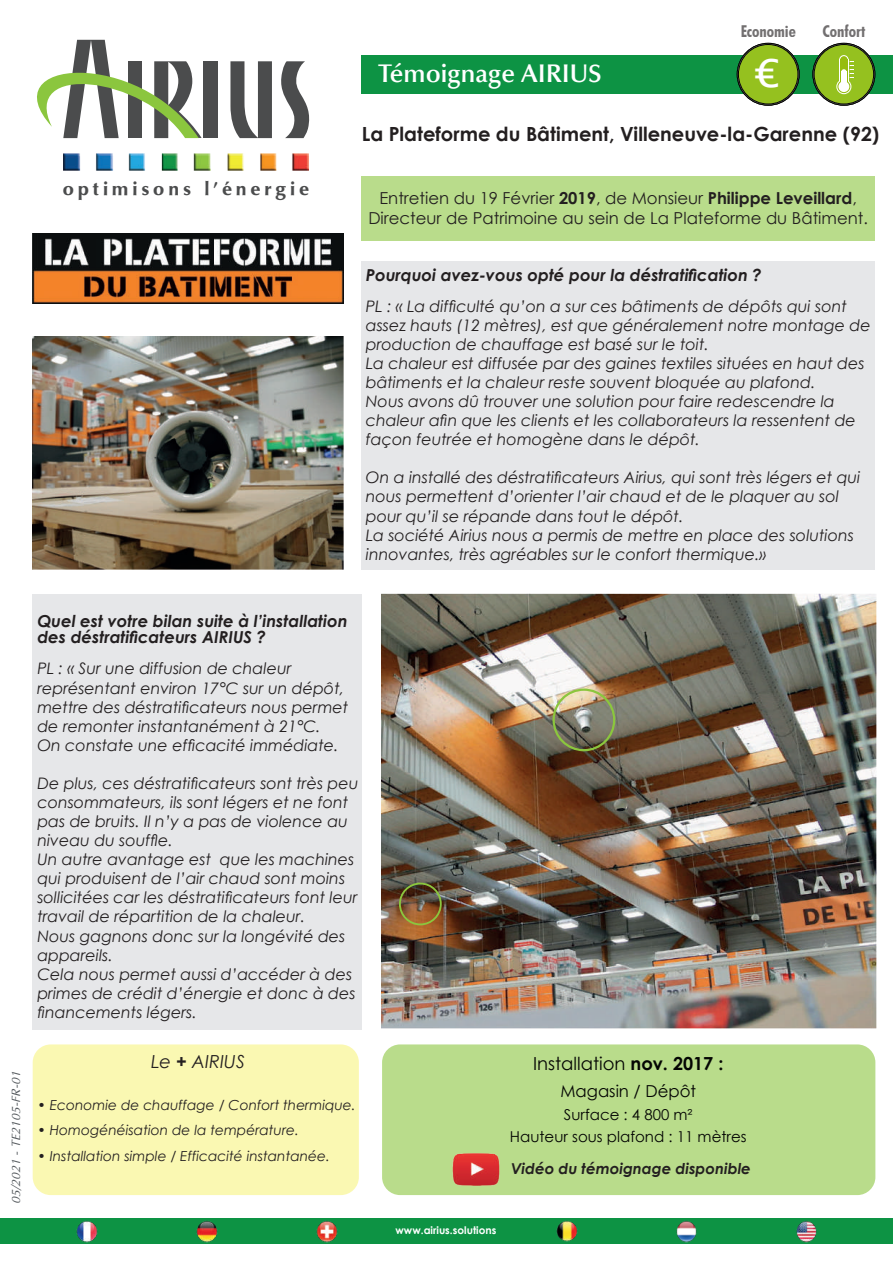
<style>
.page{position:relative;width:893px;height:1263px;background:#fff}
.page>*{position:absolute;margin:0;border:0;box-sizing:border-box;transform-origin:0 0}
.t1{font:43.2px "Consolas";color:#fff;scale:1.13 1}
.t2{font:600 25.5px "Optima LT Std";color:#fff}
.t3{font:700 19.5px "Century Gothic";color:#231f20}
.t4{font:700 18.15px "Optimale";color:#4b4c4d}
.t5{font:18px "Century Gothic";color:#040503}
.t6{font:italic 18px "Century Gothic";color:#231f20}
.t7{font:italic 700 16.5px/16.5px "Century Gothic";color:#231f20}
.t8{font:16.5px/19.8px "Century Gothic";color:#231f20;text-align:center}
.t9{font:700 condensed 16.5px "Futura BT";color:rgb(35 31 32/.8)}
.t10{font:16.5px "Century Gothic";color:#040503}
.t11{font:italic 15.9px/19px "Century Gothic";color:#231f20}
.t12{font:15px/22.5px "Century Gothic";color:#040503;text-align:center}
.t13{font:italic 700 15px "Century Gothic";color:#231f20}
.t14{font:italic 13.8px "Century Gothic";color:#231f20}
.t15{font:italic 12px "Optima";color:#565b5f}
.t16{font:700 10.5px "Century Gothic";color:#fff}
.s1{font-weight:700}
.s2{font-weight:700;font-style:normal}
</style>
<div class="page">
<div style="left:361px;top:55px;width:532px;height:39px;background:#0d9344"></div>
<div style="left:204px;top:61px;width:14px;height:77px;background:#4b4c4d"></div>
<svg style="left:230px;top:61px;width:42px;height:77px"></svg>
<svg style="left:281px;top:61px;width:28px;height:77px"></svg>
<svg style="left:37px;top:40px;width:165px;height:98px"></svg>
<img style="left:63px;top:153px;width:246px;height:18px">
<div style="left:0;top:1218px;width:893px;height:26px;background:#0d9344"></div>
<img style="left:316px;top:1221px;width:22px;height:21px">
<img style="left:76px;top:1221px;width:22px;height:21px">
<img style="left:796px;top:1221px;width:21px;height:21px">
<img style="left:196px;top:1221px;width:22px;height:21px">
<img style="left:676px;top:1221px;width:21px;height:21px">
<img style="left:556px;top:1221px;width:22px;height:21px">
<div style="left:361px;top:176px;width:514px;height:65px;background:#b9dc8b"></div>
<div style="left:361px;top:261px;width:514px;height:309px;background:#e6e7e9"></div>
<div style="left:32px;top:594px;width:330px;height:435px;background:#e6e7e9"></div>
<img style="left:32px;top:233px;width:312px;height:71px">
<div style="left:33px;top:1044px;width:326px;height:151px;background:#faf8b2;border-radius:18px"></div>
<svg style="left:813px;top:43px;width:62px;height:62px"></svg>
<div style="left:841px;top:71px;width:5px;height:11px;background:#fff"></div>
<div style="left:838px;top:81px;width:11px;height:11px;background:#fff;border-radius:50%"></div>
<svg style="left:737px;top:43px;width:62px;height:62px"></svg>
<div style="left:382px;top:1044px;width:493px;height:151px;background:#b9dc8b;border-radius:18px"></div>
<img style="left:452px;top:1153px;width:48px;height:33px">
<img style="left:381px;top:593px;width:495px;height:435px">
<img style="left:32px;top:336px;width:312px;height:234px">
<div style="left:553px;top:688px;width:62px;height:63px;border:2px solid #8bc63e;border-radius:50%"></div>
<div style="left:399px;top:882px;width:43px;height:43px;border:2px solid #8bc63e;border-radius:50%"></div>
<p class="t4" style="left:63px;top:179px;width:247px">o p t i m i s o n s l ’ é n e r g i e</p>
<p class="t9" style="left:740px;top:21px;width:57px">Economie</p>
<p class="t9" style="left:822px;top:21px;width:44px">Confort</p>
<h2 class="t2" style="left:378px;top:59px;width:225px">Témoignage AIRIUS</h2>
<h1 class="t1" style="left:754px;top:43px;width:25px">€</h1>
<p class="t3" style="left:362px;top:119px;width:519px">La Plateforme du Bâtiment, Villeneuve-la-Garenne (92)</p>
<p class="t8" style="left:368px;top:188px;width:501px">Entretien du 19 Février <span class="s1">2019</span>, de Monsieur <span class="s1">Philippe Leveillard</span>,<br>Directeur de Patrimoine au sein de La Plateforme du Bâtiment.</p>
<p class="t7" style="left:366px;top:266px;width:397px">Pourquoi avez-vous opté pour la déstratification ?</p>
<p class="t11" style="left:366px;top:296px;width:506px">PL : « La difficulté qu’on a sur ces bâtiments de dépôts qui sont assez hauts (12 mètres), est que généralement notre montage de production de chauffage est basé sur le toit.<br>La chaleur est diffusée par des gaines textiles situées en haut des bâtiments et la chaleur reste souvent bloquée au plafond.<br>Nous avons dû trouver une solution pour faire redescendre la chaleur afin que les clients et les collaborateurs la ressentent de façon feutrée et homogène dans le dépôt.</p>
<p class="t11" style="left:366px;top:468px;width:496px">On a installé des déstratificateurs Airius, qui sont très légers et qui nous permettent d’orienter l’air chaud et de le plaquer au sol pour qu’il se répande dans tout le dépôt.<br>La société Airius nous a permis de mettre en place des solutions innovantes, très agréables sur le confort thermique.»</p>
<p class="t15" style="left:9px;top:1204px;width:135px;rotate:-90deg">05/2021 - TE2105-FR-01</p>
<p class="t7" style="left:37px;top:612px;width:312px">Quel est votre bilan suite à l’installation des déstratificateurs AIRIUS ?</p>
<p class="t11" style="left:37px;top:659px;width:312px">PL : « Sur une diffusion de chaleur représentant environ 17°C sur un dépôt, mettre des déstratificateurs nous permet de remonter instantanément à 21°C.<br>On constate une efficacité immédiate.</p>
<p class="t11" style="left:37px;top:773px;width:323px">De plus, ces déstratificateurs sont très peu consommateurs, ils sont légers et ne font pas de bruits. Il n’y a pas de violence au niveau du souffle.<br>Un autre avantage est que les machines qui produisent de l’air chaud sont moins sollicitées car les déstratificateurs font leur travail de répartition de la chaleur.<br>Nous gagnons donc sur la longévité des appareils.<br>Cela nous permet aussi d’accéder à des primes de crédit d’énergie et donc à des financements légers.</p>
<p class="t6" style="left:151px;top:1048px;width:95px">Le <span class="s2">+</span> AIRIUS</p>
<p class="t14" style="left:38px;top:1095px;width:320px">• Economie de chauffage / Confort thermique.</p>
<p class="t14" style="left:38px;top:1120px;width:263px">• Homogénéisation de la température.</p>
<p class="t14" style="left:38px;top:1146px;width:294px">• Installation simple / Efficacité instantanée.</p>
<p class="t5" style="left:533px;top:1051px;width:192px">Installation <span class="s1">nov. 2017 :</span></p>
<p class="t10" style="left:560px;top:1080px;width:137px">Magasin / Dépôt</p>
<p class="t12" style="left:510px;top:1103px;width:238px">Surface : 4 800 m²<br>Hauteur sous plafond : 11 mètres</p>
<p class="t13" style="left:511px;top:1157px;width:241px">Vidéo du témoignage disponible</p>
<p class="t16" style="left:396px;top:1222px;width:102px">www.airius.solutions</p>
</div>
